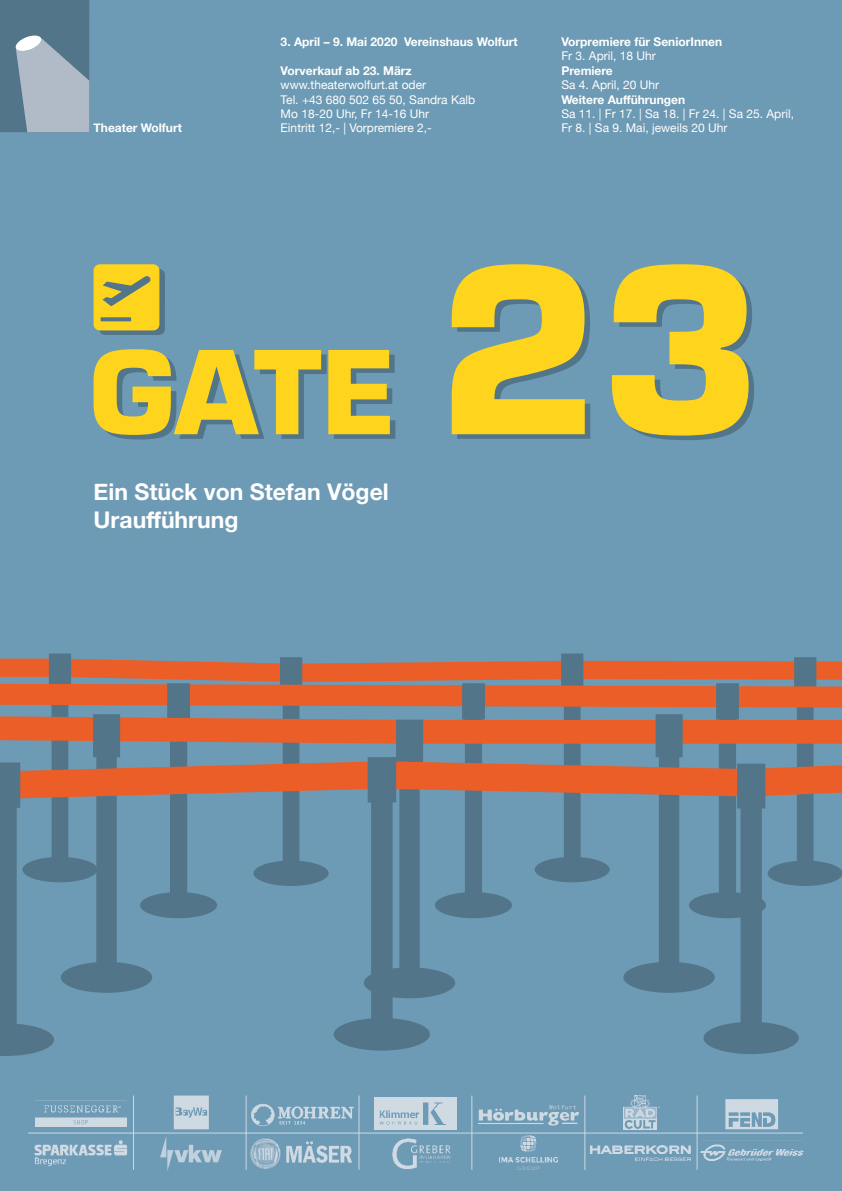
<style>
.page{position:relative;width:842px;height:1191px;background:#6d9ab4}
.page>*{position:absolute;margin:0;border:0;box-sizing:border-box;transform-origin:0 0}
.t1{font:700 23px/27.6px "Helvetica Neue";color:#fff}
.t2{font:12px/14.4px "Helvetica Neue";color:#fff}
.t3{font:700 12px "Helvetica Neue";color:#fff}
</style>
<div class="page">
<svg style="left:0;top:653px;width:842px;height:403px"></svg>
<svg style="left:112px;top:296px;width:642px;height:144px"></svg>
<svg style="left:94px;top:264px;width:655px;height:171px"></svg>
<svg style="left:94px;top:264px;width:71px;height:71px;background:#d0bb3a"></svg>
<svg style="left:251px;top:1103px;width:103px;height:23px"></svg>
<svg style="left:174px;top:1095px;width:35px;height:34px"></svg>
<img style="left:701px;top:1144px;width:102px;height:17px">
<img style="left:374px;top:1097px;width:82px;height:32px">
<img style="left:624px;top:1096px;width:36px;height:33px">
<img style="left:591px;top:1145px;width:100px;height:15px">
<img style="left:161px;top:1137px;width:61px;height:33px">
<img style="left:34px;top:1140px;width:94px;height:26px">
<img style="left:392px;top:1138px;width:59px;height:31px">
<img style="left:251px;top:1138px;width:101px;height:30px">
<img style="left:35px;top:1105px;width:91px;height:21px">
<hr style="left:28px;top:1132px;width:775px;height:1px;background:#ced9e2">
<hr style="left:697px;top:1095px;width:1px;height:74px;background:#ced9e2">
<hr style="left:584px;top:1095px;width:1px;height:74px;background:#ced9e2">
<hr style="left:471px;top:1095px;width:1px;height:74px;background:#ced9e2">
<hr style="left:246px;top:1095px;width:1px;height:74px;background:#ced9e2">
<hr style="left:358px;top:1095px;width:1px;height:74px;background:#ced9e2">
<hr style="left:133px;top:1095px;width:1px;height:74px;background:#ced9e2">
<div style="left:0;top:0;width:89px;height:132px;background:#527589"></div>
<svg style="left:15px;top:35px;width:74px;height:97px"></svg>
<img style="left:501px;top:1135px;width:57px;height:34px">
<svg style="left:725px;top:1099px;width:53px;height:30px"></svg>
<div style="left:478px;top:1123px;width:65px;height:1px;border:1px solid #ced9e2"></div>
<svg style="left:479px;top:1105px;width:100px;height:20px"></svg>
<p class="t3" style="left:561px;top:32px;width:162px">Vorpremiere für SeniorInnen</p>
<p class="t2" style="left:561px;top:50px;width:96px">Fr 3. April, 18 Uhr</p>
<p class="t3" style="left:561px;top:61px;width:53px">Premiere</p>
<p class="t2" style="left:561px;top:78px;width:99px">Sa 4. April, 20 Uhr</p>
<p class="t3" style="left:561px;top:90px;width:125px">Weitere Aufführungen</p>
<p class="t2" style="left:561px;top:107px;width:234px">Sa 11. | Fr 17. | Sa 18. | Fr 24. | Sa 25. April,</p>
<p class="t3" style="left:281px;top:32px;width:239px">3. April – 9. Mai 2020 Vereinshaus Wolfurt</p>
<p class="t3" style="left:281px;top:61px;width:133px">Vorverkauf ab 23. März</p>
<p class="t2" style="left:281px;top:78px;width:196px">www.theaterwolfurt.at oder<br>Tel. +43 680 502 65 50, Sandra Kalb<br>Mo 18-20 Uhr, Fr 14-16 Uhr<br>Eintritt 12,- | Vorpremiere 2,-</p>
<p class="t3" style="left:94px;top:118px;width:90px">Theater Wolfurt</p>
<p class="t2" style="left:561px;top:122px;width:168px">Fr 8. | Sa 9. Mai, jeweils 20 Uhr</p>
<h1 class="t1" style="left:94px;top:478px;width:297px">Ein Stück von Stefan Vögel<br>Uraufführung</h1>
</div>
